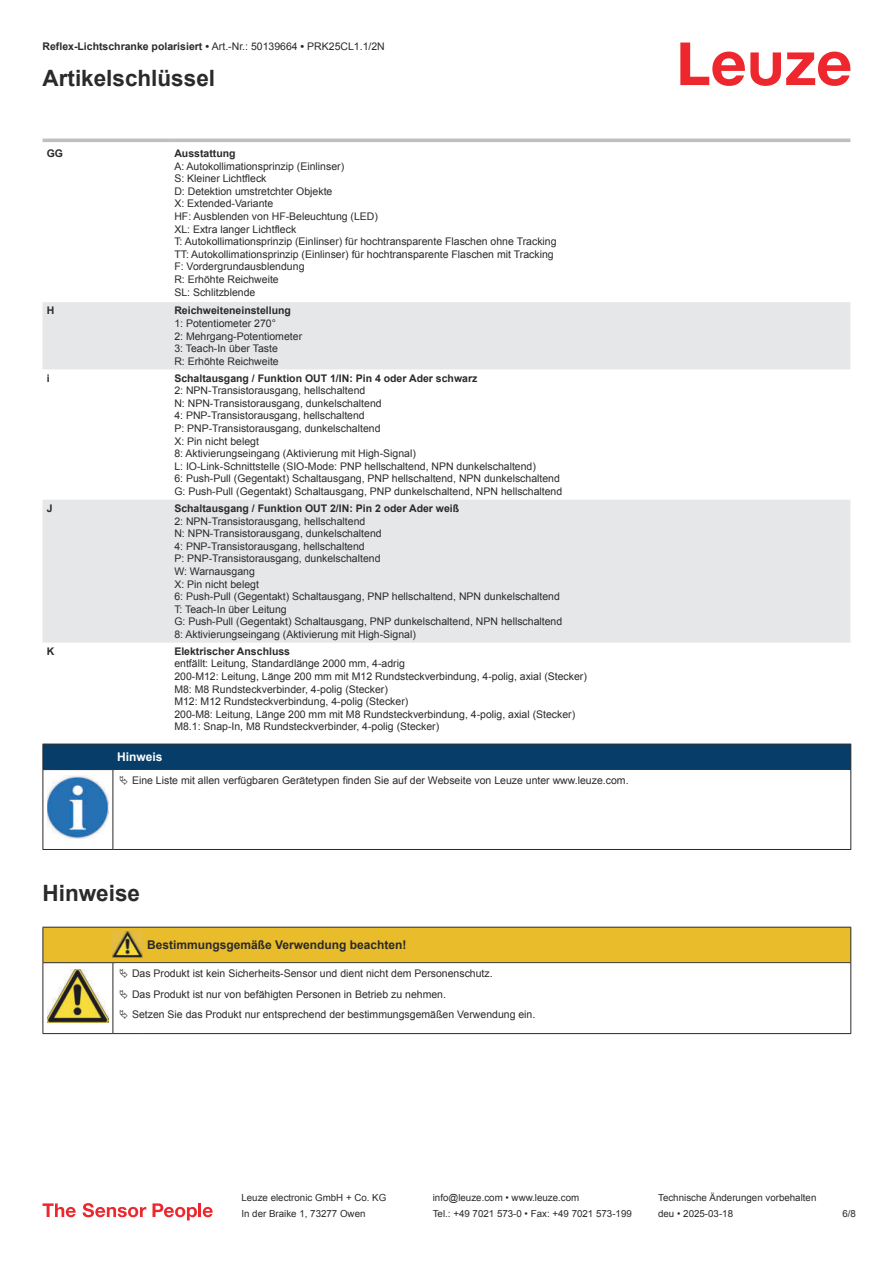
<style>
.page{position:relative;width:893px;height:1263px;background:#fff}
.page>*{position:absolute;margin:0;border:0;box-sizing:border-box;transform-origin:0 0}
.t1{font:700 22.5px "Arial";color:#2b292a}
.t2{font:700 12px "Arial";color:#2b292a}
.t3{font:700 12px "Arial";color:#fff}
.t4{font:10.5px/12.6px "Arial";color:#2b292a}
.t5{font:700 10.5px "Arial";color:#2b292a}
.t6{font:9.75px "Arial";color:#2b292a}
.s1{font-weight:400}
</style>
<div class="page">
<svg style="left:680px;top:43px;width:170px;height:43px"></svg>
<svg style="left:43px;top:302px;width:807px;height:341px;fill:#e6e7e9"></svg>
<hr style="left:43px;top:139px;width:127px;height:3px;background:#bdbfc1">
<hr style="left:170px;top:139px;width:680px;height:3px;background:#bdbfc1">
<svg style="left:43px;top:1203px;width:33px;height:14px"></svg>
<svg style="left:83px;top:1203px;width:63px;height:14px"></svg>
<svg style="left:153px;top:1203px;width:44px;height:17px"></svg>
<hr style="left:198px;top:1203px;width:3px;height:14px;background:#ed272d">
<svg style="left:203px;top:1207px;width:10px;height:10px"></svg>
<hr style="left:43px;top:769px;width:70px;height:1px;background:#2b292a">
<div style="left:43px;top:744px;width:808px;height:25px;background:#063d69"></div>
<hr style="left:113px;top:769px;width:738px;height:1px;background:#2b292a">
<hr style="left:43px;top:770px;width:1px;height:75px;background:#2b292a">
<hr style="left:113px;top:770px;width:1px;height:75px;background:#2b292a">
<hr style="left:850px;top:770px;width:1px;height:75px;background:#2b292a">
<hr style="left:43px;top:849px;width:70px;height:1px;background:#2b292a">
<hr style="left:113px;top:849px;width:738px;height:1px;background:#2b292a">
<img style="left:47px;top:776px;width:61px;height:63px">
<hr style="left:43px;top:1033px;width:70px;height:1px;background:#2b292a">
<hr style="left:113px;top:1033px;width:30px;height:1px;background:#2b292a">
<hr style="left:143px;top:1033px;width:708px;height:1px;background:#2b292a">
<svg style="left:43px;top:927px;width:808px;height:106px"></svg>
<p class="t5" style="left:43px;top:43px;width:344px">Reflex-Lichtschranke polarisiert • <span class="s1">Art.-Nr.: 50139664</span> • <span class="s1">PRK25CL1.1/2N</span></p>
<h1 class="t1" style="left:43px;top:70px;width:174px">Artikelschlüssel</h1>
<p class="t5" style="left:47px;top:149px;width:18px">GG</p>
<p class="t5" style="left:174px;top:149px;width:63px">Ausstattung</p>
<p class="t4" style="left:174px;top:161px;width:384px">A: Autokollimationsprinzip (Einlinser)<br>S: Kleiner Lichtfleck<br>D: Detektion umstretchter Objekte<br>X: Extended-Variante<br>HF: Ausblenden von HF-Beleuchtung (LED)<br>XL: Extra langer Lichtfleck<br>T: Autokollimationsprinzip (Einlinser) für hochtransparente Flaschen ohne Tracking TT: Autokollimationsprinzip (Einlinser) für hochtransparente Flaschen mit Tracking F: Vordergrundausblendung<br>R: Erhöhte Reichweite<br>SL: Schlitzblende</p>
<p class="t5" style="left:47px;top:307px;width:9px">H</p>
<p class="t5" style="left:174px;top:307px;width:118px">Reichweiteneinstellung</p>
<p class="t4" style="left:174px;top:318px;width:129px">1: Potentiometer 270°<br>2: Mehrgang-Potentiometer<br>3: Teach-In über Taste<br>R: Erhöhte Reichweite</p>
<p class="t5" style="left:47px;top:374px;width:4px">i</p>
<p class="t5" style="left:174px;top:374px;width:304px">Schaltausgang / Funktion OUT 1/IN: Pin 4 oder Ader schwarz</p>
<p class="t4" style="left:174px;top:385px;width:389px">2: NPN-Transistorausgang, hellschaltend<br>N: NPN-Transistorausgang, dunkelschaltend<br>4: PNP-Transistorausgang, hellschaltend<br>P: PNP-Transistorausgang, dunkelschaltend<br>X: Pin nicht belegt<br>8: Aktivierungseingang (Aktivierung mit High-Signal)<br>L: IO-Link-Schnittstelle (SIO-Mode: PNP hellschaltend, NPN dunkelschaltend)<br>6: Push-Pull (Gegentakt) Schaltausgang, PNP hellschaltend, NPN dunkelschaltend G: Push-Pull (Gegentakt) Schaltausgang, PNP dunkelschaltend, NPN hellschaltend</p>
<p class="t5" style="left:47px;top:504px;width:7px">J</p>
<p class="t5" style="left:174px;top:504px;width:286px">Schaltausgang / Funktion OUT 2/IN: Pin 2 oder Ader weiß</p>
<p class="t4" style="left:174px;top:515px;width:389px">2: NPN-Transistorausgang, hellschaltend<br>N: NPN-Transistorausgang, dunkelschaltend<br>4: PNP-Transistorausgang, hellschaltend<br>P: PNP-Transistorausgang, dunkelschaltend<br>W: Warnausgang<br>X: Pin nicht belegt<br>6: Push-Pull (Gegentakt) Schaltausgang, PNP hellschaltend, NPN dunkelschaltend T: Teach-In über Leitung<br>G: Push-Pull (Gegentakt) Schaltausgang, PNP dunkelschaltend, NPN hellschaltend 8: Aktivierungseingang (Aktivierung mit High-Signal)</p>
<p class="t5" style="left:47px;top:647px;width:9px">K</p>
<p class="t5" style="left:174px;top:647px;width:117px">Elektrischer Anschluss</p>
<p class="t4" style="left:174px;top:658px;width:414px">entfällt: Leitung, Standardlänge 2000 mm, 4-adrig<br>200-M12: Leitung, Länge 200 mm mit M12 Rundsteckverbindung, 4-polig, axial (Stecker)<br>M8: M8 Rundsteckverbinder, 4-polig (Stecker)<br>M12: M12 Rundsteckverbindung, 4-polig (Stecker)<br>200-M8: Leitung, Länge 200 mm mit M8 Rundsteckverbindung, 4-polig, axial (Stecker)<br>M8.1: Snap-In, M8 Rundsteckverbinder, 4-polig (Stecker)</p>
<p class="t3" style="left:117px;top:752px;width:47px">Hinweis</p>
<p class="t4" style="left:132px;top:775px;width:498px">Eine Liste mit allen verfügbaren Gerätetypen finden Sie auf der Webseite von Leuze unter www.leuze.com.</p>
<h1 class="t1" style="left:43px;top:884px;width:99px">Hinweise</h1>
<p class="t2" style="left:147px;top:940px;width:261px">Bestimmungsgemäße Verwendung beachten!</p>
<p class="t4" style="left:132px;top:964px;width:405px;line-height:20.2px">Das Produkt ist kein Sicherheits-Sensor und dient nicht dem Personenschutz.<br>Das Produkt ist nur von befähigten Personen in Betrieb zu nehmen.<br>Setzen Sie das Produkt nur entsprechend der bestimmungsgemäßen Verwendung ein.</p>
<p class="t6" style="left:241px;top:1194px;width:146px">Leuze electronic GmbH + Co. KG</p>
<p class="t6" style="left:433px;top:1194px;width:148px">info@leuze.com • www.leuze.com</p>
<p class="t6" style="left:658px;top:1194px;width:160px">Technische Änderungen vorbehalten</p>
<p class="t6" style="left:241px;top:1210px;width:126px">In der Braike 1, 73277 Owen</p>
<p class="t6" style="left:433px;top:1210px;width:201px">Tel.: +49 7021 573-0 • Fax: +49 7021 573-199</p>
<p class="t6" style="left:658px;top:1210px;width:76px">deu • 2025-03-18</p>
<p class="t6" style="left:842px;top:1210px;width:15px">6 /8</p>
</div>
